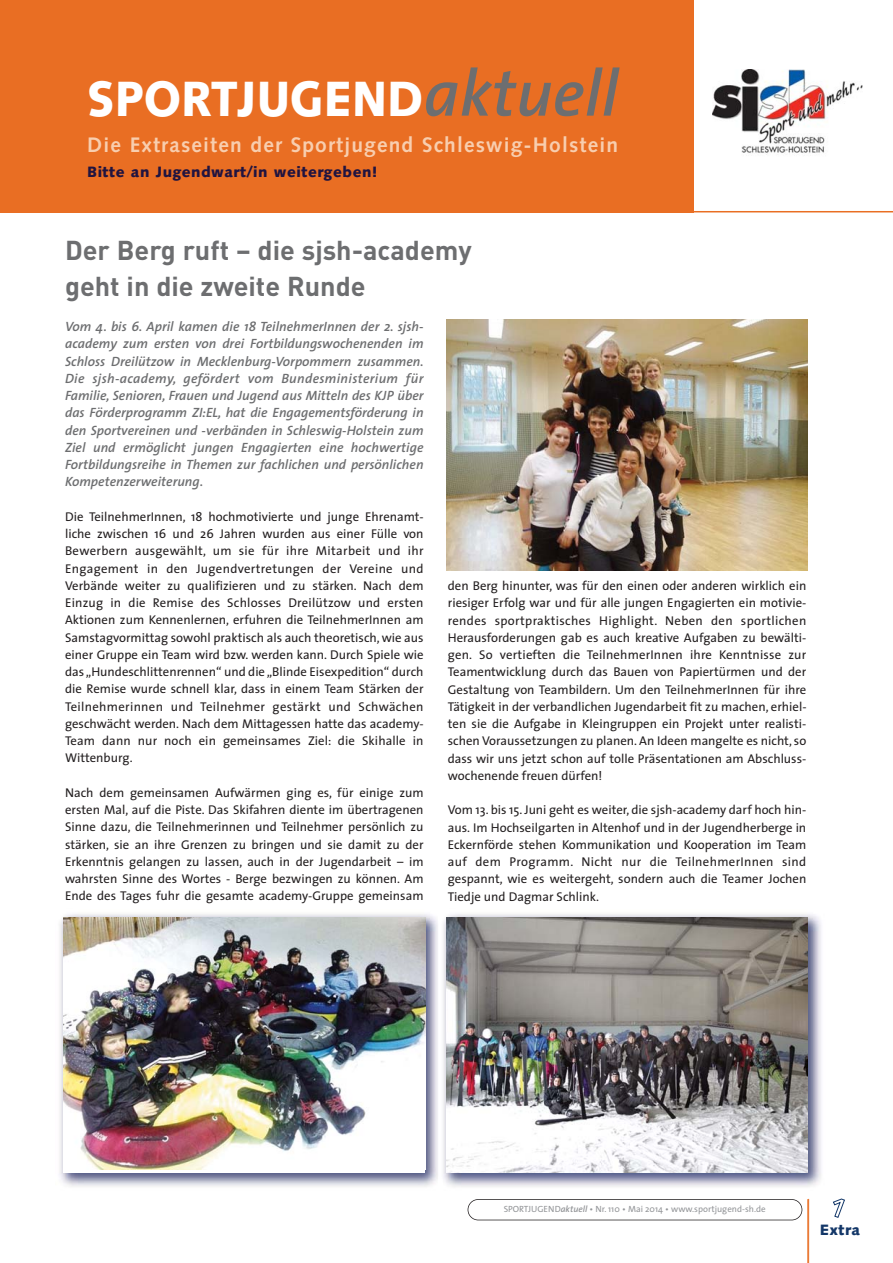
<style>
.page{position:relative;width:893px;height:1263px;background:#fff}
.page>*{position:absolute;margin:0;border:0;box-sizing:border-box;transform-origin:0 0}
.t1{font:900 49.5px "Syntax";color:#fff;scale:.91 1}
.t2{font:700 27px/36px "DIN";color:#6d6e70}
.t3{font:700 21px "Syntax";letter-spacing:.055em;color:#f8ceaf}
.t4{font:900 15px "Syntax";letter-spacing:.03em;color:#211440}
.t5{font:900 15px "Syntax";letter-spacing:.03em;color:#133768}
.t6{font:italic 600 13.5px/17.2px "The Sans";color:#6d6e70;text-align:justify}
.t7{font:12.75px/17.2px "The Sans";color:#231f20;text-align:justify}
.t8{font:9px "The Sans";color:#939598}
.s1{font-family:"The Sans";font-weight:600;font-style:italic;font-size:66px;color:#6d6e70}
.s2{font-weight:600;font-style:italic}
</style>
<div class="page">
<hr style="left:807px;top:1199px;width:1px;height:64px;background:#e96e23">
<div style="left:468px;top:1199px;width:334px;height:21px;border:2px solid #231f20;border-radius:11px"></div>
<img style="left:713px;top:70px;width:149px;height:85px">
<hr style="left:808px;top:1199px;width:1px;height:64px;background:#e96e23">
<div style="left:0;top:0;width:693px;height:212px;background:#e96e23"></div>
<hr style="left:690px;top:211px;width:202px;height:1px;background:#e96e23">
<img style="left:59px;top:914px;width:379px;height:273px">
<img style="left:64px;top:917px;width:361px;height:252px">
<img style="left:446px;top:320px;width:362px;height:251px">
<img style="left:443px;top:914px;width:378px;height:273px">
<img style="left:446px;top:917px;width:362px;height:255px">
<h1 class="t1" style="left:87px;top:79px;width:585px">SPORTJUGEND<span class="s1">aktuell</span></h1>
<h3 class="t3" style="left:87px;top:136px;width:532px">Die Extraseiten der Sportjugend Schleswig-Holstein</h3>
<p class="t4" style="left:87px;top:166px;width:292px">Bitte an Jugendwart/in weitergeben!</p>
<h2 class="t2" style="left:65px;top:235px;width:408px">Der Berg ruft – die sjsh-academy geht in die zweite Runde</h2>
<p class="t6" style="left:65px;top:319px;width:360px">Vom 4. bis 6. April kamen die 18 TeilnehmerInnen der 2. sjsh&shy;academy zum ersten von drei Fortbildungswochenenden im Schloss Dreilützow in Mecklenburg-Vorpommern zusammen.<br>Die sjsh-academy, gefördert vom Bundesministerium für Familie, Senioren, Frauen und Jugend aus Mitteln des KJP über das Förderprogramm ZI:EL, hat die Engagementsförderung in den Sportvereinen und -verbänden in Schleswig-Holstein zum Ziel und ermöglicht jungen Engagierten eine hochwertige Fortbildungsreihe in Themen zur fachlichen und persönlichen Kompetenzerweiterung.</p>
<p class="t7" style="left:65px;top:509px;width:360px">Die TeilnehmerInnen, 18 hochmotivierte und junge Ehrenamt&shy;liche zwischen 16 und 26 Jahren wurden aus einer Fülle von Bewerbern ausgewählt, um sie für ihre Mitarbeit und ihr Engagement in den Jugendvertretungen der Vereine und Verbände weiter zu qualifizieren und zu stärken. Nach dem Einzug in die Remise des Schlosses Dreilützow und ersten Aktionen zum Kennenlernen, erfuhren die TeilnehmerInnen am Samstagvormittag sowohl praktisch als auch theoretisch, wie aus einer Gruppe ein Team wird bzw. werden kann. Durch Spiele wie das „Hundeschlittenrennen“ und die „Blinde Eisexpedition“ durch die Remise wurde schnell klar, dass in einem Team Stärken der Teilnehmerinnen und Teilnehmer gestärkt und Schwächen geschwächt werden. Nach dem Mittagessen hatte das academy-Team dann nur noch ein gemeinsames Ziel: die Skihalle in Wittenburg.</p>
<p class="t7" style="left:65px;top:785px;width:360px">Nach dem gemeinsamen Aufwärmen ging es, für einige zum ersten Mal, auf die Piste. Das Skifahren diente im übertragenen Sinne dazu, die Teilnehmerinnen und Teilnehmer persönlich zu stärken, sie an ihre Grenzen zu bringen und sie damit zu der Erkenntnis gelangen zu lassen, auch in der Jugendarbeit – im wahrsten Sinne des Wortes - Berge bezwingen zu können. Am Ende des Tages fuhr die gesamte academy-Gruppe gemeinsam</p>
<p class="t7" style="left:448px;top:579px;width:360px">den Berg hinunter, was für den einen oder anderen wirklich ein riesiger Erfolg war und für alle jungen Engagierten ein motivie&shy;rendes sportpraktisches Highlight. Neben den sportlichen Herausforderungen gab es auch kreative Aufgaben zu bewälti&shy;gen. So vertieften die TeilnehmerInnen ihre Kenntnisse zur Teamentwicklung durch das Bauen von Papiertürmen und der Gestaltung von Teambildern. Um den TeilnehmerInnen für ihre Tätigkeit in der verbandlichen Jugendarbeit fit zu machen, erhiel&shy;ten sie die Aufgabe in Kleingruppen ein Projekt unter realisti&shy;schen Voraussetzungen zu planen. An Ideen mangelte es nicht, so dass wir uns jetzt schon auf tolle Präsentationen am Abschluss&shy;wochenende freuen dürfen!</p>
<p class="t7" style="left:448px;top:803px;width:360px">Vom 13. bis 15. Juni geht es weiter, die sjsh-academy darf hoch hin&shy;aus. Im Hochseilgarten in Altenhof und in der Jugendherberge in Eckernförde stehen Kommunikation und Kooperation im Team auf dem Programm. Nicht nur die TeilnehmerInnen sind gespannt, wie es weitergeht, sondern auch die Teamer Jochen Tiedje und Dagmar Schlink.</p>
<p class="t8" style="left:504px;top:1206px;width:263px">SPORTJUGEND<span class="s2">aktuell</span> • Nr. 110 • Mai 2014 • www.sportjugend-sh.de</p>
<p class="t5" style="left:820px;top:1224px;width:42px">Extra</p>
</div>
